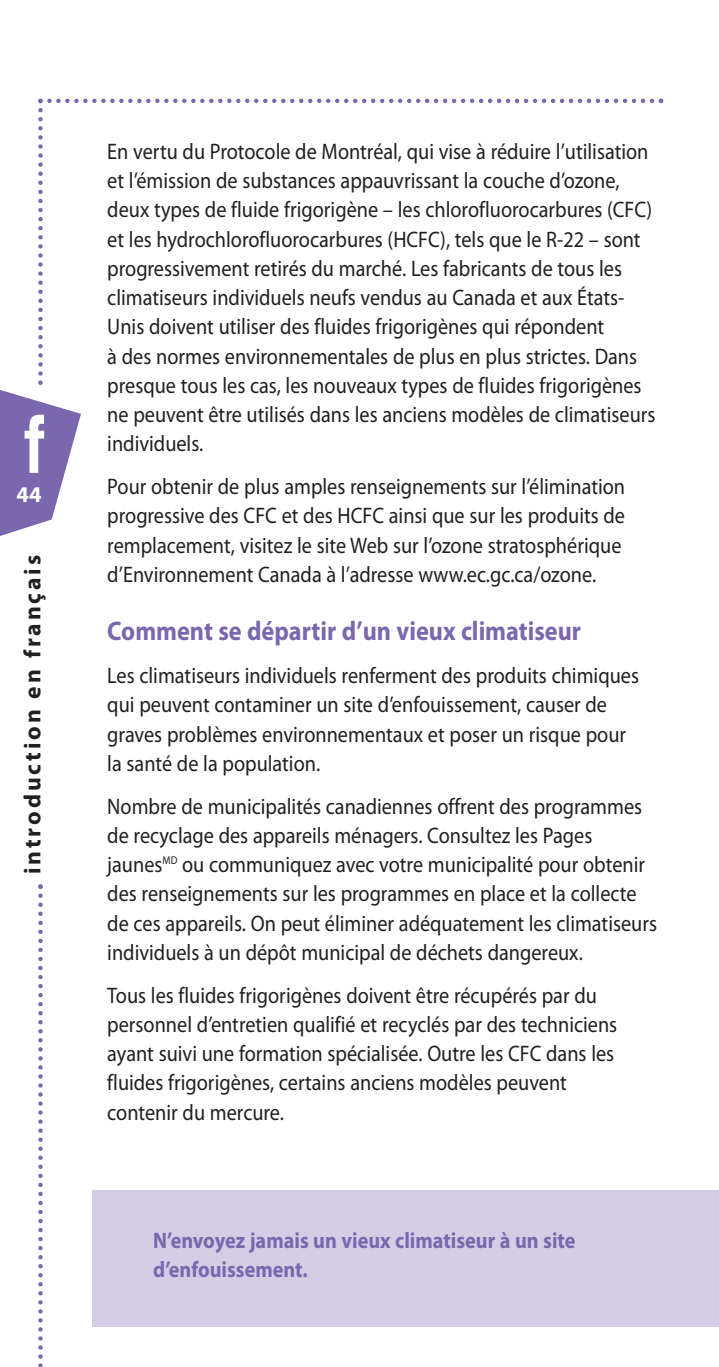
<style>
.page{position:relative;width:719px;height:1367px;background:#fff}
.page>*{position:absolute;margin:0;border:0;box-sizing:border-box;transform-origin:0 0}
.t1{font:700 27px "Myriad Pro";color:#7a67ae;scale:.9 1}
.t2{font:700 23.62px "Myriad Pro";letter-spacing:.12em;color:#231f20}
.t3{font:22.5px/29.2px "Myriad Pro";color:#231f20;scale:.9 1}
.t4{font:700 22.5px/29.2px "Myriad Pro";color:#7a67ae;scale:.9 1}
.t5{font:700 22.5px "Myriad Pro";color:#fff}
</style>
<div class="page">
<div style="left:92px;top:1190px;width:627px;height:136px;background:#d3cee6"></div>
<svg style="left:38px;top:884px;width:5px;height:483px"></svg>
<svg style="left:0;top:99px;width:663px;height:437px"></svg>
<p class="t5" style="left:17px;top:486px;width:26px">44</p>
<p class="t2" style="left:24px;top:874px;width:320px;rotate:-90deg">introduction en français</p>
<p class="t3" style="left:107px;top:138px;width:611px">En vertu du Protocole de Montréal, qui vise à réduire l’utilisation et l’émission de substances appauvrissant la couche d’ozone, deux types de fluide frigorigène – les chlorofluorocarbures (CFC) et les hydrochlorofluorocarbures (HCFC), tels que le R-22 – sont progressivement retirés du marché. Les fabricants de tous les climatiseurs individuels neufs vendus au Canada et aux États-Unis doivent utiliser des fluides frigorigènes qui répondent<br>à des normes environnementales de plus en plus strictes. Dans presque tous les cas, les nouveaux types de fluides frigorigènes ne peuvent être utilisés dans les anciens modèles de climatiseurs individuels.</p>
<p class="t3" style="left:107px;top:474px;width:577px">Pour obtenir de plus amples renseignements sur l’élimination progressive des CFC et des HCFC ainsi que sur les produits de remplacement, visitez le site Web sur l’ozone stratosphérique d’Environnement Canada à l’adresse www.ec.gc.ca/ozone.</p>
<p class="t1" style="left:107px;top:621px;width:528px">Comment se départir d’un vieux climatiseur</p>
<p class="t3" style="left:107px;top:663px;width:592px">Les climatiseurs individuels renferment des produits chimiques qui peuvent contaminer un site d’enfouissement, causer de graves problèmes environnementaux et poser un risque pour la santé de la population.</p>
<p class="t3" style="left:107px;top:793px;width:612px">Nombre de municipalités canadiennes offrent des programmes de recyclage des appareils ménagers. Consultez les Pages jaunes<sup>MD</sup> ou communiquez avec votre municipalité pour obtenir des renseignements sur les programmes en place et la collecte de ces appareils. On peut éliminer adéquatement les climatiseurs individuels à un dépôt municipal de déchets dangereux.</p>
<p class="t3" style="left:107px;top:982px;width:568px">Tous les fluides frigorigènes doivent être récupérés par du personnel d’entretien qualifié et recyclés par des techniciens ayant suivi une formation spécialisée. Outre les CFC dans les fluides frigorigènes, certains anciens modèles peuvent contenir du mercure.</p>
<p class="t4" style="left:153px;top:1227px;width:471px">N’envoyez jamais un vieux climatiseur à un site d’enfouissement.</p>
</div>
